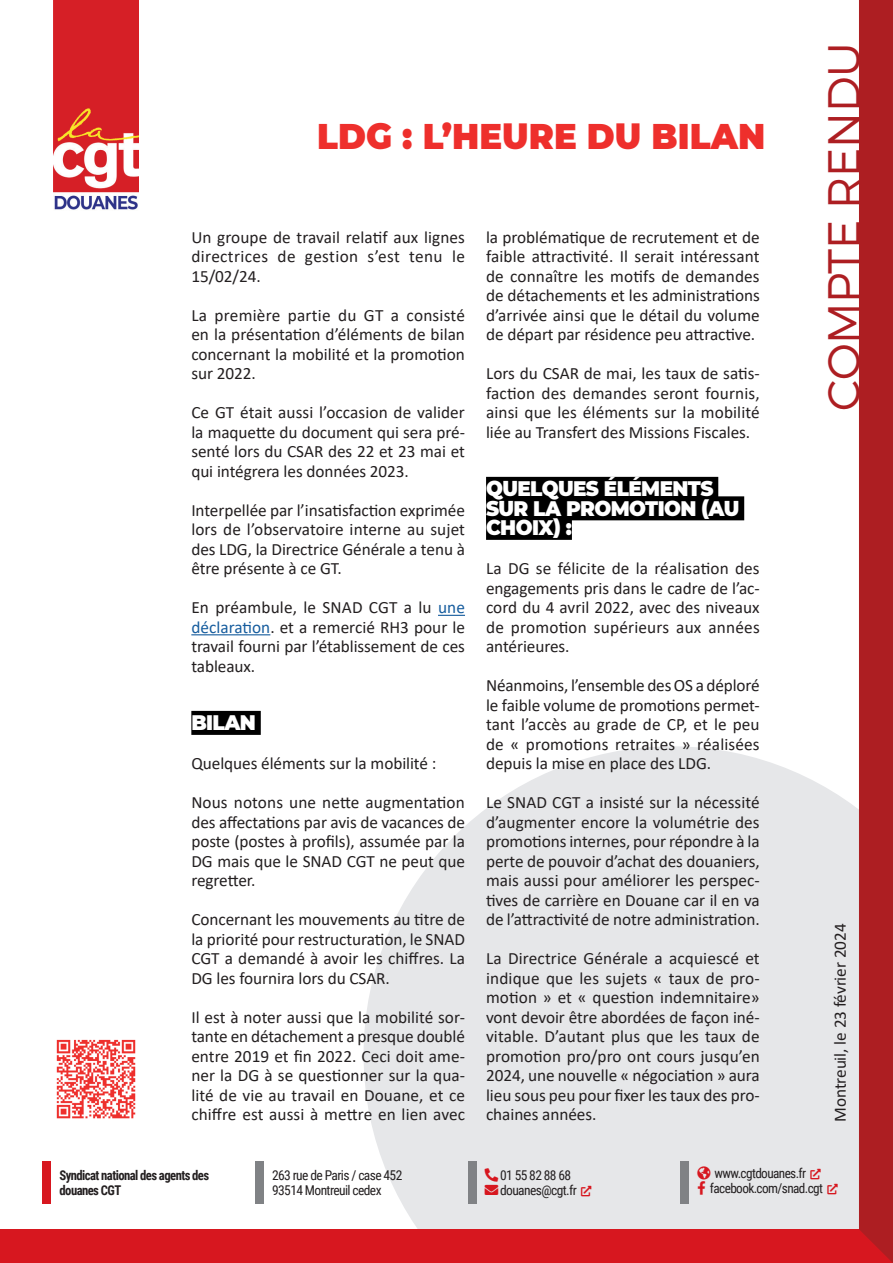
<style>
.page{position:relative;width:893px;height:1263px;background:#fff}
.page>*{position:absolute;margin:0;border:0;box-sizing:border-box;transform-origin:0 0}
.t1{font:300 45px "Montserrat";letter-spacing:-.01em;color:#ad1e22}
.t2{font:900 35.7px "Montserrat";color:#ee2f2c;scale:.95 1}
.t3{font:900 21px/19.5px "Montserrat";letter-spacing:-.03em;color:#fff;scale:.95 1}
.t4{font:17.25px/19.5px "Calibri";letter-spacing:-.005em;color:#231f20;text-align:justify}
.t5{font:13.5px/15px "Roboto Condensed";letter-spacing:-.045em;color:#231f20}
.t6{font:700 13.5px/15px "Roboto Condensed";letter-spacing:-.045em;color:#231f20;scale:.94 1}
.s1{color:#175d9e}
.s2{color:#d7171f}
</style>
<div class="page">
<svg style="left:364px;top:746px;width:495px;height:483px;background:#e8e9eb"></svg>
<div style="left:43px;top:1161px;width:8px;height:42px;background:#d7171f"></div>
<div style="left:255px;top:1161px;width:9px;height:42px;background:#808285"></div>
<div style="left:468px;top:1161px;width:8px;height:42px;background:#808285"></div>
<div style="left:680px;top:1161px;width:9px;height:42px;background:#808285"></div>
<div style="left:0;top:1229px;width:893px;height:34px;background:#d7171f"></div>
<div style="left:859px;top:0;width:34px;height:1263px;background:#ad1e22"></div>
<img style="left:53px;top:0;width:85px;height:210px">
<svg style="left:438px;top:615px;width:27px;height:1px"></svg>
<hr style="left:191px;top:634px;width:79px;height:1px;background:#175d9e">
<div style="left:191px;top:711px;width:70px;height:24px;background:#000"></div>
<div style="left:486px;top:477px;width:232px;height:24px;background:#000"></div>
<div style="left:486px;top:496px;width:258px;height:24px;background:#000"></div>
<div style="left:486px;top:516px;width:86px;height:24px;background:#000"></div>
<img style="left:56px;top:1039px;width:80px;height:80px">
<svg style="left:485px;top:1168px;width:13px;height:27px"></svg>
<svg style="left:581px;top:1186px;width:10px;height:10px"></svg>
<svg style="left:811px;top:1168px;width:10px;height:11px"></svg>
<svg style="left:697px;top:1166px;width:13px;height:28px"></svg>
<svg style="left:827px;top:1183px;width:11px;height:11px"></svg>
<h2 class="t2" style="left:317px;top:110px;width:473px">LDG : L’HEURE DU BILAN</h2>
<p class="t4" style="left:191px;top:227px;width:275px">Un groupe de travail relatif aux lignes directrices de gestion s’est tenu le 15/02/24.</p>
<p class="t4" style="left:191px;top:305px;width:275px">La première partie du GT a consisté en la présentation d’éléments de bilan concernant la mobilité et la promotion sur 2022.</p>
<p class="t4" style="left:191px;top:402px;width:275px">Ce GT était aussi l’occasion de valider la maquette du document qui sera pré&shy;senté lors du CSAR des 22 et 23 mai et qui intégrera les données 2023.</p>
<p class="t4" style="left:191px;top:500px;width:275px">Interpellée par l’insatisfaction exprimée lors de l’observatoire interne au sujet des LDG, la Directrice Générale a tenu à être présente à ce GT.</p>
<p class="t4" style="left:191px;top:597px;width:275px">En préambule, le SNAD CGT a lu <span class="s1">une déclaration</span>. et a remercié RH3 pour le travail fourni par l’établissement de ces tableaux.</p>
<p class="t3" style="left:191px;top:712px;width:53px">BI LAN</p>
<p class="t4" style="left:191px;top:753px;width:247px">Quelques éléments sur la mobilité :</p>
<p class="t4" style="left:191px;top:792px;width:275px">Nous notons une nette augmentation des affectations par avis de vacances de poste (postes à profils), assumée par la DG mais que le SNAD CGT ne peut que regretter.</p>
<p class="t4" style="left:191px;top:909px;width:275px">Concernant les mouvements au titre de la priorité pour restructuration, le SNAD CGT a demandé à avoir les chiffres. La DG les fournira lors du CSAR.</p>
<p class="t4" style="left:191px;top:1007px;width:275px">Il est à noter aussi que la mobilité sor&shy;tante en détachement a presque doublé entre 2019 et fin 2022. Ceci doit ame&shy;ner la DG à se questionner sur la qua&shy;lité de vie au travail en Douane, et ce chiffre est aussi à mettre en lien avec</p>
<p class="t4" style="left:486px;top:227px;width:275px">la problématique de recrutement et de faible attractivité. Il serait intéressant de connaître les motifs de demandes de détachements et les administrations d’arrivée ainsi que le détail du volume de départ par résidence peu attractive.</p>
<p class="t4" style="left:486px;top:363px;width:275px">Lors du CSAR de mai, les taux de satis&shy;faction des demandes seront fournis, ainsi que les éléments sur la mobilité liée au Transfert des Missions Fiscales.</p>
<p class="t3" style="left:486px;top:478px;width:268px">QUELQUES ÉLÉMENTS<br>SUR LA PROMOTION (AU<br>CHOIX) :</p>
<p class="t4" style="left:486px;top:558px;width:275px">La DG se félicite de la réalisation des engagements pris dans le cadre de l’ac&shy;cord du 4 avril 2022, avec des niveaux de promotion supérieurs aux années antérieures.</p>
<p class="t4" style="left:486px;top:675px;width:275px">Néanmoins, l’ensemble des OS a déploré le faible volume de promotions permet&shy;tant l’accès au grade de CP, et le peu de « promotions retraites » réalisées depuis la mise en place des LDG.</p>
<p class="t4" style="left:486px;top:792px;width:275px">Le SNAD CGT a insisté sur la nécessité d’augmenter encore la volumétrie des promotions internes, pour répondre à la perte de pouvoir d’achat des douaniers, mais aussi pour améliorer les perspec&shy;tives de carrière en Douane car il en va de l’attractivité de notre administration.</p>
<p class="t4" style="left:486px;top:948px;width:275px">La Directrice Générale a acquiescé et indique que les sujets « taux de pro&shy;motion » et « question indemnitaire» vont devoir être abordées de façon iné&shy;vitable. D’autant plus que les taux de promotion pro/pro ont cours jusqu’en 2024, une nouvelle « négociation » aura lieu sous peu pour fixer les taux des pro&shy;chaines années.</p>
<h1 class="t1" style="left:816px;top:411px;width:369px;rotate:-90deg">Compte rendu</h1>
<p class="t4" style="left:830px;top:1122px;width:200px;rotate:-90deg">Montreuil, le 23 février 2024</p>
<p class="t6" style="left:60px;top:1167px;width:161px">Syndicat national des agents des douanes CGT</p>
<p class="t5" style="left:272px;top:1167px;width:132px">263 rue de Paris / case 452<br>93514 Montreuil cedex</p>
<p class="t5" style="left:500px;top:1167px;width:93px;text-indent:-15px"><span class="s2">□■●▼</span> 01 55 82 88 68 douanes@cgt.fr <span class="s2">▼■●●■●▼</span></p>
<p class="t5" style="left:697px;top:1165px;width:125px"><span class="s2">●□▲</span> www.cgtdouanes.fr <span class="s2">▼■●●■●▼</span></p>
<p class="t5" style="left:697px;top:1180px;width:142px"><span class="s2">□□</span> facebook.com/snad.cgt <span class="s2">▼■●●■●▼</span></p>
</div>
